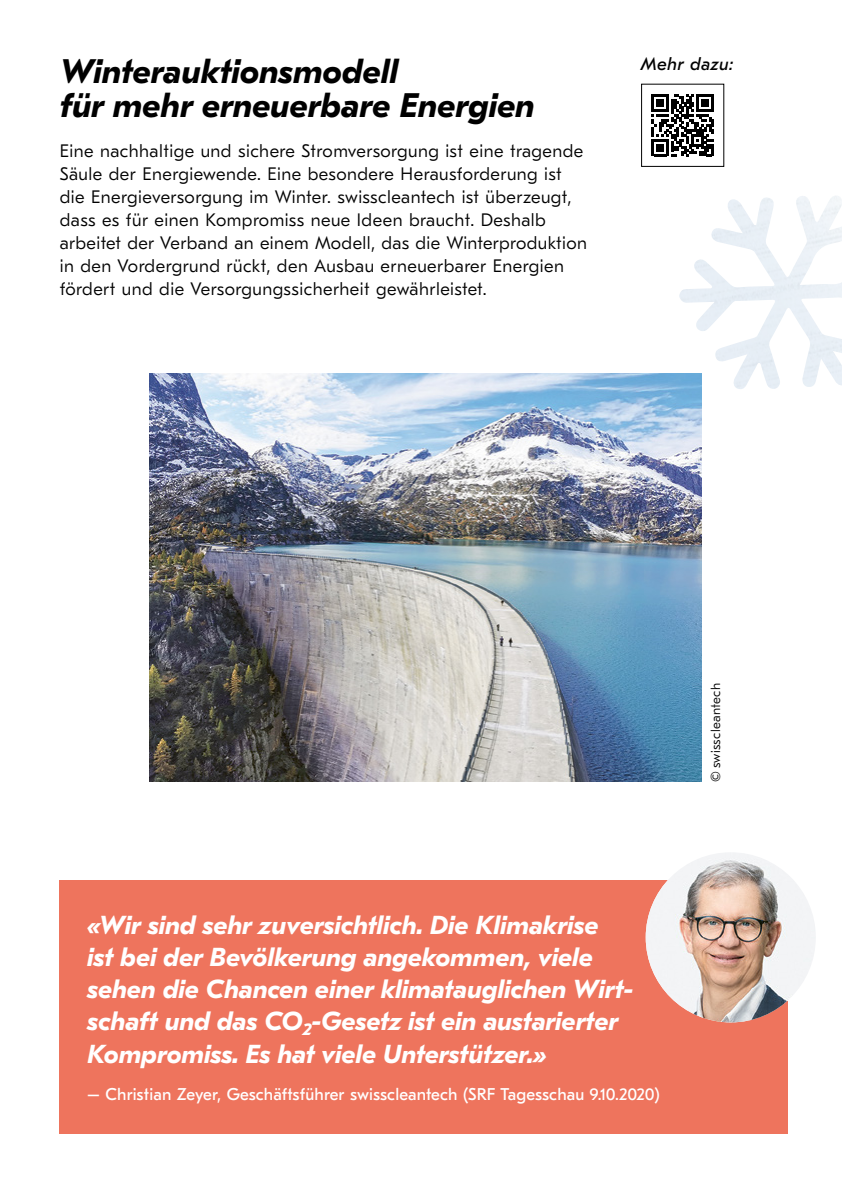
<style>
.page{position:relative;width:842px;height:1191px;background:#fff}
.page>*{position:absolute;margin:0;border:0;box-sizing:border-box;transform-origin:0 0}
.t1{font:italic 700 34px/34px "GT Eesti Text";color:#000}
.t2{font:italic 700 26px/32px "GT Eesti Text";color:#fff}
.t3{font:300 18px/23px "GT Eesti Text";letter-spacing:.025em;color:#000}
.t4{font:italic 18px "GT Eesti Text";letter-spacing:.025em;color:#000}
.t5{font:17px "GT Eesti Text";letter-spacing:.01em;color:#fff}
.t6{font:300 13px "GT Eesti Text";letter-spacing:.02em;color:#000}
</style>
<div class="page">
<img style="left:679px;top:196px;width:163px;height:193px">
<div style="left:641px;top:84px;width:83px;height:83px;border:1px solid #000"></div>
<img style="left:149px;top:373px;width:553px;height:408px">
<div style="left:59px;top:880px;width:728px;height:254px;background:#ee745d"></div>
<img style="left:646px;top:852px;width:170px;height:170px;border-radius:85px">
<svg style="left:641px;top:84px;width:82px;height:82px"></svg>
<h1 class="t1" style="left:60px;top:55px;width:477px">Winterauktionsmodell<br>für mehr erneuerbare Energien</h1>
<p class="t3" style="left:60px;top:140px;width:529px">Eine nachhaltige und sichere Stromversorgung ist eine tragende Säule der Energiewende. Eine besondere Herausforderung ist die Energieversorgung im Winter. swisscleantech ist überzeugt, dass es für einen Kompromiss neue Ideen braucht. Deshalb arbeitet der Verband an einem Modell, das die Winterproduktion in den Vordergrund rückt, den Ausbau erneuerbarer Energien fördert und die Versorgungssicherheit gewährleistet.</p>
<p class="t4" style="left:641px;top:54px;width:94px">Mehr dazu:</p>
<p class="t6" style="left:708px;top:782px;width:100px;rotate:-90deg">© swisscleantech</p>
<h2 class="t2" style="left:87px;top:910px;width:547px">«Wir sind sehr zuversichtlich. Die Klimakrise<br>ist bei der Bevölkerung angekommen, viele sehen die Chancen einer klimatauglichen Wirt - schaft und das CO<sub>2</sub>-Gesetz ist ein austarierter Kompromiss. Es hat viele Unterstützer.»</h2>
<p class="t5" style="left:87px;top:1084px;width:574px">– Christian Zeyer, Geschäftsführer swisscleantech (SRF Tagesschau 9.10.2020)</p>
</div>
